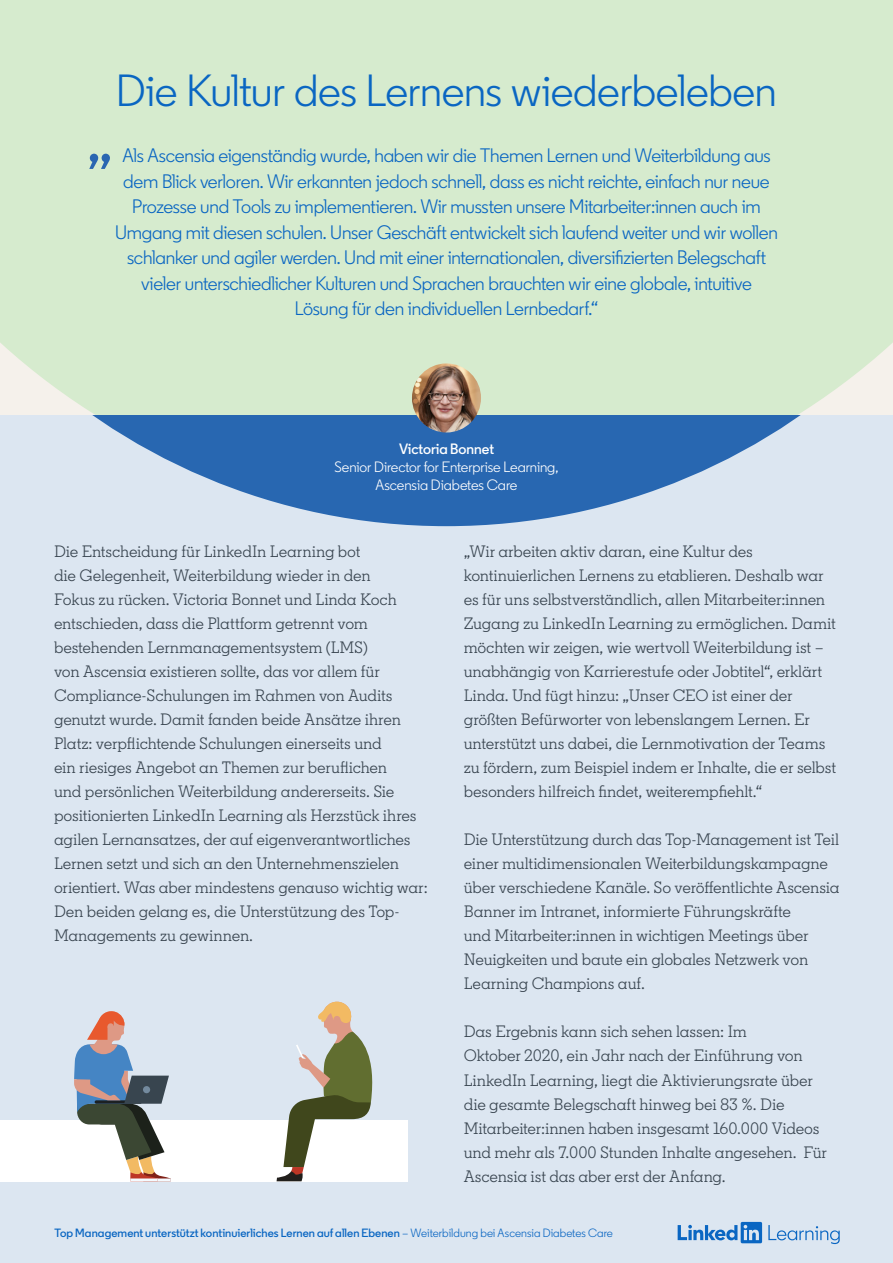
<style>
.page{position:relative;width:893px;height:1263px;background:#fff}
.page>*{position:absolute;margin:0;border:0;box-sizing:border-box;transform-origin:0 0}
.t1{font:69px "Community Slab";color:#2a66b1}
.t2{font:45px "Community";letter-spacing:-.005em;color:#0a66c2}
.t3{font:19.5px/25.5px "Community";letter-spacing:-.01em;color:#0a66c2;text-align:center}
.t4{font:16.5px/24px "Community Slab";letter-spacing:-.015em;color:#38444f}
.t5{font:15px/18px "Community";letter-spacing:-.005em;color:#fff;text-align:center}
.t6{font:600 15px "Community";color:#fff}
.t7{font:600 12px "Community";letter-spacing:.005em;color:#0a66c2}
.s1{font-weight:400}
</style>
<div class="page">
<div style="left:0;top:0;width:893px;height:416px;background:#d6ebce"></div>
<div style="left:0;top:416px;width:893px;height:847px;background:#dce6f1"></div>
<svg style="left:94px;top:416px;width:705px;height:110px;fill:#2867b1"></svg>
<img style="left:412px;top:363px;width:69px;height:69px;border-radius:35px">
<div style="left:0;top:1120px;width:408px;height:61px;background:#fff"></div>
<svg style="left:74px;top:1011px;width:97px;height:170px"></svg>
<svg style="left:277px;top:1001px;width:96px;height:180px"></svg>
<svg style="left:678px;top:1222px;width:84px;height:21px"></svg>
<svg style="left:768px;top:1225px;width:72px;height:19px"></svg>
<h2 class="t2" style="left:116px;top:62px;width:662px">Die Kultur des Lernens wiederbeleben</h2>
<h1 class="t1" style="left:86px;top:95px;width:30px">„</h1>
<p class="t3" style="left:115px;top:143px;width:664px">Als Ascensia eigenständig wurde, haben wir die Themen Lernen und Weiterbildung aus dem Blick verloren. Wir erkannten jedoch schnell, dass es nicht reichte, einfach nur neue Prozesse und Tools zu implementieren. Wir mussten unsere Mitarbeiter:innen auch im Umgang mit diesen schulen. Unser Geschäft entwickelt sich laufend weiter und wir wollen schlanker und agiler werden. Und mit einer internationalen, diversifizierten Belegschaft vieler unterschiedlicher Kulturen und Sprachen brauchten wir eine globale, intuitive Lösung für den individuellen Lernbedarf.“</p>
<p class="t6" style="left:399px;top:439px;width:96px">Victoria Bonnet</p>
<p class="t5" style="left:335px;top:457px;width:225px">Senior Director for Enterprise Learning,<br>Ascensia Diabetes Care</p>
<p class="t4" style="left:54px;top:539px;width:375px">Die Entscheidung für LinkedIn Learning bot<br>die Gelegenheit, Weiterbildung wieder in den<br>Fokus zu rücken. Victoria Bonnet und Linda Koch entschieden, dass die Plattform getrennt vom bestehenden Lernmanagementsystem (LMS)<br>von Ascensia existieren sollte, das vor allem für Compliance-Schulungen im Rahmen von Audits genutzt wurde. Damit fanden beide Ansätze ihren Platz: verpflichtende Schulungen einerseits und<br>ein riesiges Angebot an Themen zur beruflichen<br>und persönlichen Weiterbildung andererseits. Sie positionierten LinkedIn Learning als Herzstück ihres agilen Lernansatzes, der auf eigenverantwortliches Lernen setzt und sich an den Unternehmenszielen orientiert. Was aber mindestens genauso wichtig war:<br>Den beiden gelang es, die Unterstützung des Top-Managements zu gewinnen.</p>
<p class="t4" style="left:464px;top:540px;width:374px">„Wir arbeiten aktiv daran, eine Kultur des kontinuierlichen Lernens zu etablieren. Deshalb war es für uns selbstverständlich, allen Mitarbeiter:innen Zugang zu LinkedIn Learning zu ermöglichen. Damit möchten wir zeigen, wie wertvoll Weiterbildung ist – unabhängig von Karrierestufe oder Jobtitel“, erklärt Linda. Und fügt hinzu: „Unser CEO ist einer der größten Befürworter von lebenslangem Lernen. Er unterstützt uns dabei, die Lernmotivation der Teams zu fördern, zum Beispiel indem er Inhalte, die er selbst besonders hilfreich findet, weiterempfiehlt.“</p>
<p class="t4" style="left:464px;top:828px;width:377px">Die Unterstützung durch das Top-Management ist Teil einer multidimensionalen Weiterbildungskampagne über verschiedene Kanäle. So veröffentlichte Ascensia Banner im Intranet, informierte Führungskräfte<br>und Mitarbeiter:innen in wichtigen Meetings über Neuigkeiten und baute ein globales Netzwerk von Learning Champions auf.</p>
<p class="t4" style="left:464px;top:1020px;width:365px">Das Ergebnis kann sich sehen lassen: Im<br>Oktober 2020, ein Jahr nach der Einführung von LinkedIn Learning, liegt die Aktivierungsrate über die gesamte Belegschaft hinweg bei 83 %. Die Mitarbeiter:innen haben insgesamt 160.000 Videos und mehr als 7.000 Stunden Inhalte angesehen. Für Ascensia ist das aber erst der Anfang.</p>
<p class="t7" style="left:54px;top:1226px;width:560px">Top Management unterstützt kontinuierliches Lernen auf allen Ebenen <span class="s1">– Weiterbildung bei Ascensia Diabetes Care</span></p>
</div>
